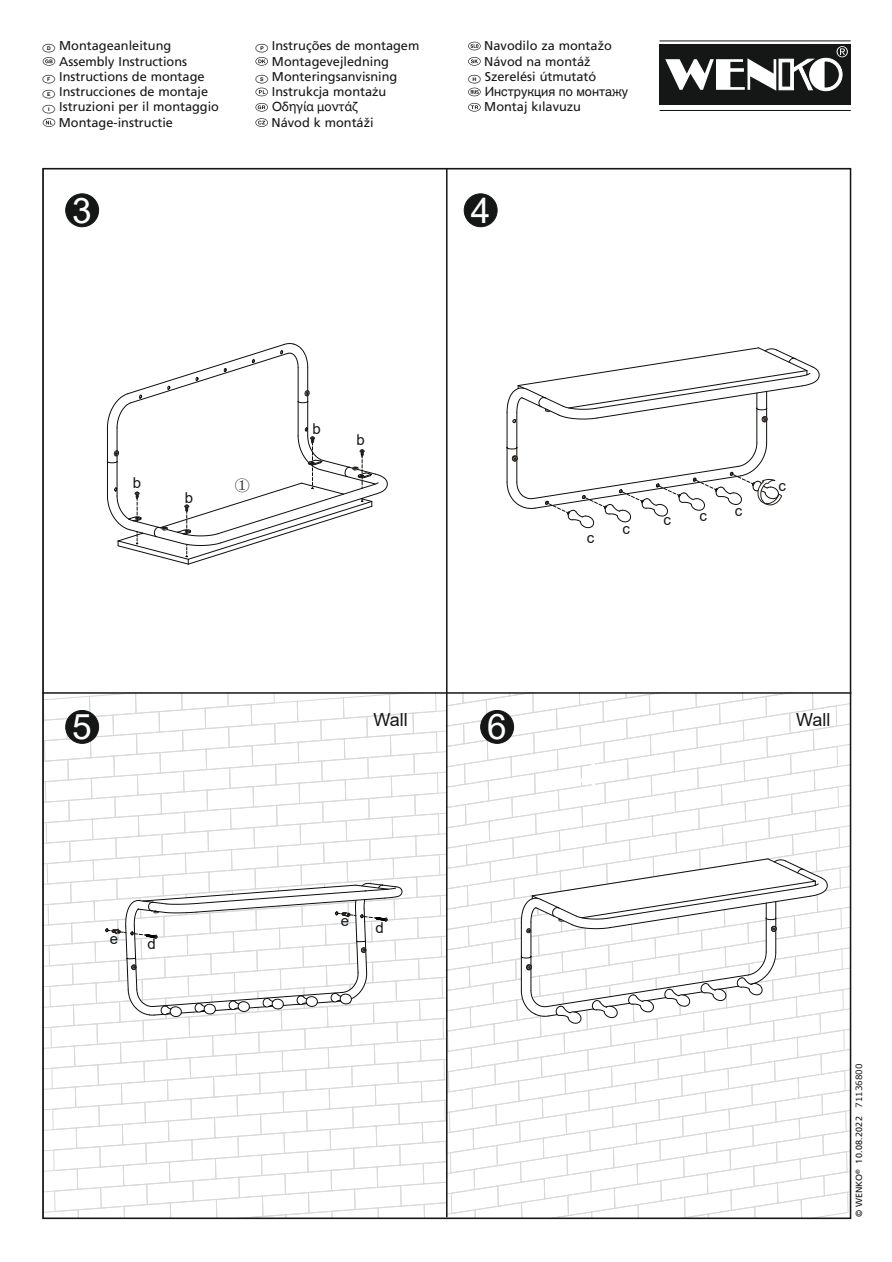
<style>
.page{position:relative;width:892px;height:1262px;background:#fff}
.page>*{position:absolute;margin:0;border:0;box-sizing:border-box;transform-origin:0 0}
.t1{font:35.25px "Arial";color:#fff}
.t2{font:18px "Arial";color:#151616}
.t3{font:15px "Arial";color:#151616}
.t4{font:300 15px "Adobe Song Std";color:#151616}
.t5{font:12.75px "Frutiger LT Com";color:#151616}
.t6{font:12.75px "Helvetica World";color:#151616}
.t7{font:9px "Frutiger LT Com";letter-spacing:.025em;color:#151616}
.s1{font-family:"National Codes Europe"}
.s2{font-family:"Verdana";font-size:8.7px}
</style>
<div class="page">
<div style="left:659px;top:44px;width:191px;height:61px;background:#151616"></div>
<hr style="left:659px;top:41px;width:191px;height:1px;background:#151616">
<hr style="left:659px;top:110px;width:191px;height:1px;background:#151616">
<svg style="left:665px;top:46px;width:182px;height:45px"></svg>
<svg style="left:43px;top:57px;width:12px;height:9px"></svg>
<svg style="left:43px;top:118px;width:12px;height:9px"></svg>
<svg style="left:255px;top:57px;width:13px;height:9px"></svg>
<svg style="left:255px;top:88px;width:13px;height:8px"></svg>
<svg style="left:255px;top:103px;width:13px;height:9px"></svg>
<svg style="left:255px;top:118px;width:13px;height:9px"></svg>
<svg style="left:468px;top:42px;width:12px;height:8px"></svg>
<svg style="left:468px;top:57px;width:12px;height:9px"></svg>
<svg style="left:468px;top:88px;width:12px;height:8px"></svg>
<svg style="left:468px;top:103px;width:12px;height:9px"></svg>
<div style="left:464px;top:194px;width:33px;height:33px;background:#151616;border-radius:50%"></div>
<div style="left:464px;top:194px;width:33px;height:33px;border:1px solid #151616;border-radius:50%"></div>
<div style="left:66px;top:194px;width:33px;height:33px;background:#151616;border-radius:50%"></div>
<div style="left:66px;top:194px;width:33px;height:33px;border:1px solid #151616;border-radius:50%"></div>
<hr style="left:42px;top:692px;width:809px;height:2px;background:#151616">
<hr style="left:446px;top:169px;width:1px;height:1048px;background:#151616">
<svg style="left:107px;top:343px;width:281px;height:222px"></svg>
<svg style="left:506px;top:347px;width:313px;height:181px"></svg>
<svg style="left:42px;top:693px;width:808px;height:525px"></svg>
<p class="t5" style="left:43px;top:38px;width:130px"><span class="s1">D</span> Montageanleitung</p>
<p class="t5" style="left:59px;top:54px;width:129px">Assembly Instructions</p>
<p class="t5" style="left:43px;top:69px;width:163px"><span class="s1">F</span> Instructions de montage</p>
<p class="t5" style="left:43px;top:84px;width:167px"><span class="s1">E</span> Instrucciones de montaje</p>
<p class="t5" style="left:43px;top:99px;width:178px"><span class="s1">I</span> Istruzioni per il montaggio</p>
<p class="t5" style="left:59px;top:115px;width:116px">Montage-instructie</p>
<p class="t5" style="left:255px;top:38px;width:165px"><span class="s1">P</span> Instruções de montagem</p>
<p class="t5" style="left:272px;top:54px;width:118px">Montagevejledning</p>
<p class="t5" style="left:255px;top:69px;width:144px"><span class="s1">S</span> Monteringsanvisning</p>
<p class="t5" style="left:272px;top:84px;width:116px">Instrukcja montażu</p>
<p class="t6" style="left:272px;top:100px;width:87px">Οδηγία μοντάζ</p>
<p class="t5" style="left:271px;top:115px;width:104px">Návod k montáži</p>
<p class="t5" style="left:484px;top:38px;width:129px">Navodilo za montažo</p>
<p class="t5" style="left:484px;top:54px;width:108px">Návod na montáž</p>
<p class="t5" style="left:468px;top:69px;width:130px"><span class="s1">H</span> Szerelési útmutató</p>
<p class="t6" style="left:484px;top:84px;width:145px">Инструкция по монтажу</p>
<p class="t5" style="left:484px;top:99px;width:98px">Montaj kılavuzu</p>
<h1 class="t1" style="left:72px;top:186px;width:21px">3</h1>
<h1 class="t1" style="left:470px;top:186px;width:21px">4</h1>
<p class="t3" style="left:133px;top:472px;width:10px">b</p>
<p class="t3" style="left:185px;top:488px;width:10px">b</p>
<p class="t4" style="left:235px;top:478px;width:16px">①</p>
<p class="t3" style="left:312px;top:419px;width:10px">b</p>
<p class="t3" style="left:356px;top:429px;width:10px">b</p>
<p class="t3" style="left:587px;top:527px;width:9px">c</p>
<p class="t3" style="left:622px;top:518px;width:9px">c</p>
<p class="t3" style="left:663px;top:509px;width:9px">c</p>
<p class="t3" style="left:699px;top:505px;width:9px">c</p>
<p class="t3" style="left:734px;top:500px;width:9px">c</p>
<p class="t3" style="left:778px;top:475px;width:9px">c</p>
<h1 class="t1" style="left:72px;top:702px;width:21px">5</h1>
<h2 class="t2" style="left:373px;top:707px;width:36px">Wall</h2>
<h2 class="t2" style="left:796px;top:707px;width:36px">Wall</h2>
<h1 class="t1" style="left:487px;top:702px;width:21px">6</h1>
<p class="t3" style="left:110px;top:928px;width:10px">e</p>
<p class="t3" style="left:147px;top:933px;width:10px">d</p>
<p class="t3" style="left:341px;top:911px;width:10px">e</p>
<p class="t3" style="left:375px;top:918px;width:10px">d</p>
<p class="t7" style="left:853px;top:1217px;width:155px;rotate:-90deg">© WENKO<sup>®</sup> 10.08.2022 <span class="s2">71136800</span></p>
</div>
